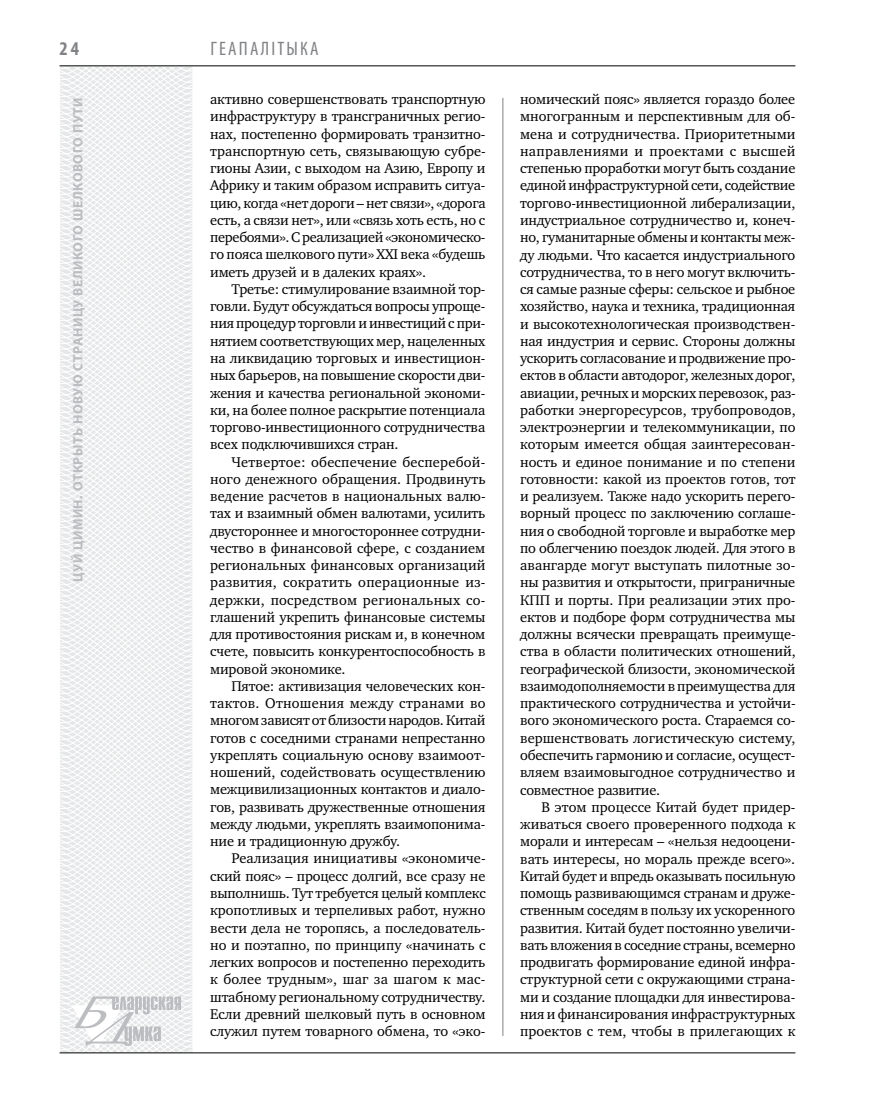
<style>
.page{position:relative;width:872px;height:1106px;background:#fff}
.page>*{position:absolute;margin:0;border:0;box-sizing:border-box;transform-origin:0 0}
.t1{font:condensed 19.5px "Myriad Pro";letter-spacing:.11em;color:#808285}
.t2{font:700 condensed 19.5px "Myriad Pro";color:#808285}
.t3{font:14.4px/17.2px "Charter C";letter-spacing:-.01em;color:#000;text-align:justify}
.t4{font:700 13.5px "Myriad Pro";letter-spacing:.04em;color:#bcbdc0}
</style>
<div class="page">
<svg style="left:59px;top:65px;width:192px;height:989px"></svg>
<hr style="left:502px;top:98px;width:1px;height:938px;background:#808285">
<hr style="left:60px;top:1052px;width:735px;height:1px;background:#000">
<svg style="left:71px;top:996px;width:110px;height:53px"></svg>
<hr style="left:60px;top:65px;width:735px;height:1px;background:#000">
<h1 class="t2" style="left:60px;top:37px;width:21px">24</h1>
<p class="t4" style="left:69px;top:581px;width:486px;rotate:-90deg">Цуй Цимин. Открыть новую страницу Великого шелкового пути</p>
<h1 class="t1" style="left:210px;top:37px;width:110px">геапалітыка</h1>
<p class="t3" style="left:210px;top:91px;width:277px">активно совершенствовать транспортную инфраструктуру в трансграничных регио&shy;нах, постепенно формировать транзитно&shy;транспортную сеть, связывающую субре&shy;гионы Азии, с выходом на Азию, Европу и Африку и таким образом исправить ситуа&shy;цию, когда «нет дороги – нет связи», «дорога есть, а связи нет», или «связь хоть есть, но с перебоями». С реализацией «экономическо&shy;го пояса шелкового пути» XXI века «будешь иметь друзей и в далеких краях».</p>
<p class="t3" style="left:210px;top:280px;width:277px;text-indent:21px">Третье: стимулирование взаимной тор&shy;говли. Будут обсуждаться вопросы упроще&shy;ния процедур торговли и инвестиций с при&shy;нятием соответствующих мер, нацеленных на ликвидацию торговых и инвестицион&shy;ных барьеров, на повышение скорости дви&shy;жения и качества региональной экономи&shy;ки, на более полное раскрытие потенциала торгово-инвестиционного сотрудничества всех подключившихся стран.</p>
<p class="t3" style="left:210px;top:453px;width:277px;text-indent:21px">Четвертое: обеспечение бесперебой&shy;ного денежного обращения. Продвинуть ведение расчетов в национальных валю&shy;тах и взаимный обмен валютами, усилить двустороннее и многостороннее сотрудни&shy;чество в финансовой сфере, с созданием региональных финансовых организаций развития, сократить операционные из&shy;держки, посредством региональных со&shy;глашений укрепить финансовые системы для противостояния рискам и, в конечном счете, повысить конкурентоспособность в мировой экономике.</p>
<p class="t3" style="left:210px;top:677px;width:277px;text-indent:21px">Пятое: активизация человеческих кон&shy;тактов. Отношения между странами во многом зависят от близости народов. Китай готов с соседними странами непрестанно укреплять социальную основу взаимоот&shy;ношений, содействовать осуществлению межцивилизационных контактов и диало&shy;гов, развивать дружественные отношения между людьми, укреплять взаимопонима&shy;ние и традиционную дружбу.</p>
<p class="t3" style="left:210px;top:850px;width:277px;text-indent:21px">Реализация инициативы «экономиче&shy;ский пояс» – процесс долгий, все сразу не выполнишь. Тут требуется целый комплекс кропотливых и терпеливых работ, нужно вести дела не торопясь, а последователь&shy;но и поэтапно, по принципу «начинать с легких вопросов и постепенно переходить к более трудным», шаг за шагом к мас&shy;штабному региональному сотрудничеству.<br>Если древний шелковый путь в основном служил путем товарного обмена, то «эко-</p>
<p class="t3" style="left:520px;top:91px;width:277px">номический пояс» является гораздо более многогранным и перспективным для об&shy;мена и сотрудничества. Приоритетными направлениями и проектами с высшей степенью проработки могут быть создание единой инфраструктурной сети, содействие торгово-инвестиционной либерализации, индустриальное сотрудничество и, конеч&shy;но, гуманитарные обмены и контакты меж&shy;ду людьми. Что касается индустриального сотрудничества, то в него могут включить&shy;ся самые разные сферы: сельское и рыбное хозяйство, наука и техника, традиционная и высокотехнологическая производствен&shy;ная индустрия и сервис. Стороны должны ускорить согласование и продвижение про&shy;ектов в области автодорог, железных дорог, авиации, речных и морских перевозок, раз&shy;работки энергоресурсов, трубопроводов, электроэнергии и телекоммуникации, по которым имеется общая заинтересован&shy;ность и единое понимание и по степени готовности: какой из проектов готов, тот и реализуем. Также надо ускорить перего&shy;ворный процесс по заключению соглаше&shy;ния о свободной торговле и выработке мер по облегчению поездок людей. Для этого в авангарде могут выступать пилотные зо&shy;ны развития и открытости, приграничные КПП и порты. При реализации этих про&shy;ектов и подборе форм сотрудничества мы должны всячески превращать преимуще&shy;ства в области политических отношений, географической близости, экономической взаимодополняемости в преимущества для практического сотрудничества и устойчи&shy;вого экономического роста. Стараемся со&shy;вершенствовать логистическую систему, обеспечить гармонию и согласие, осущест&shy;вляем взаимовыгодное сотрудничество и совместное развитие.</p>
<p class="t3" style="left:520px;top:798px;width:277px;text-indent:21px">В этом процессе Китай будет придер&shy;живаться своего проверенного подхода к морали и интересам – «нельзя недооцени&shy;вать интересы, но мораль прежде всего».<br>Китай будет и впредь оказывать посильную помощь развивающимся странам и друже&shy;ственным соседям в пользу их ускоренного развития. Китай будет постоянно увеличи&shy;вать вложения в соседние страны, всемерно продвигать формирование единой инфра&shy;структурной сети с окружающими страна&shy;ми и создание площадки для инвестирова&shy;ния и финансирования инфраструктурных проектов с тем, чтобы в прилегающих к</p>
</div>
